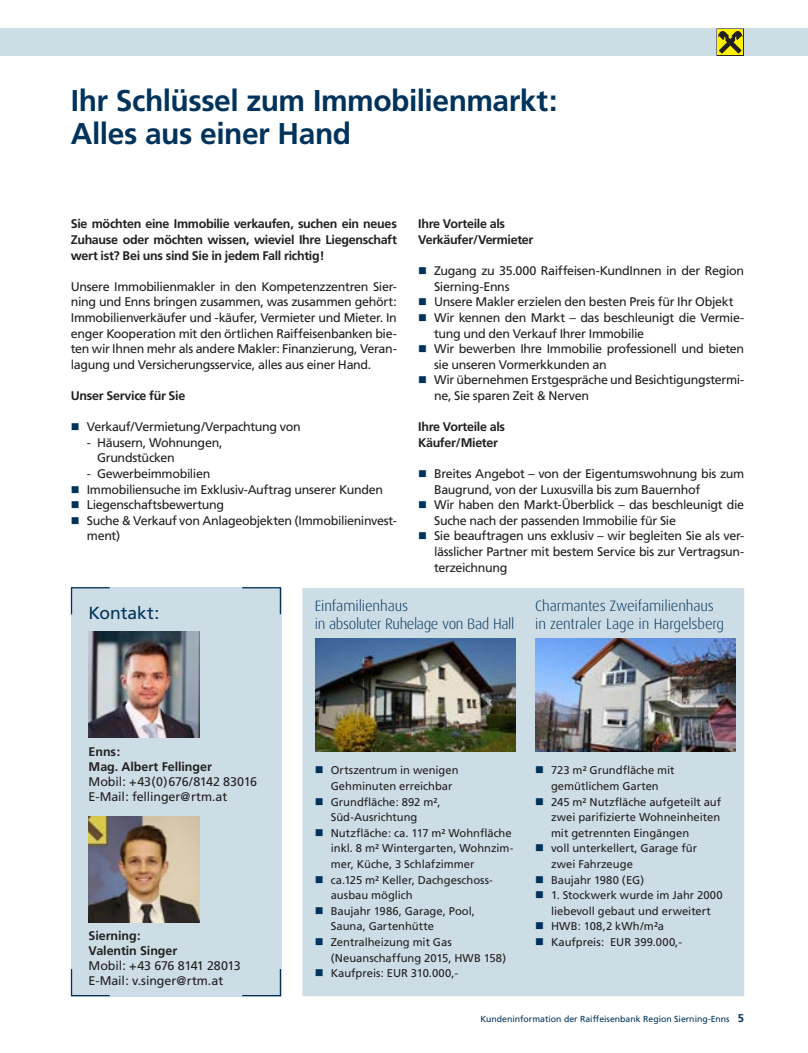
<style>
.page{position:relative;width:808px;height:1053px;background:#fff}
.page>*{position:absolute;margin:0;border:0;box-sizing:border-box;transform-origin:0 0}
.t1{font:700 30px/32.5px "Frutiger";letter-spacing:-.015em;color:#00335c}
.t2{font:17.5px "Frutiger";letter-spacing:-.005em;color:#00335c}
.t3{font:300 15px/18px "Dax Pro";letter-spacing:-.01em;color:#00335c}
.t4{font:12.5px/15.6px "Frutiger";letter-spacing:-.025em;color:#231f20}
.t5{font:700 12.5px/15.6px "Frutiger";letter-spacing:-.025em;color:#231f20}
.t6{font:700 12.5px/15px "Frutiger";letter-spacing:-.005em;color:#231f20}
.t7{font:11.25px/15.6px "Frutiger";letter-spacing:-.005em;color:#231f20}
.t8{font:8.75px "Frutiger";color:#00335c}
.s1{font-weight:700;font-size:11.25px}
</style>
<div class="page">
<div style="left:302px;top:588px;width:442px;height:408px;background:#cddde6"></div>
<div style="left:0;top:28px;width:808px;height:28px;background:#cddde6"></div>
<svg style="left:716px;top:28px;width:28px;height:28px"></svg>
<div style="left:717px;top:29px;width:26px;height:26px;background:#fff101"></div>
<svg style="left:718px;top:31px;width:24px;height:23px"></svg>
<div style="left:71px;top:587px;width:210px;height:409px;background:#cddde6"></div>
<img style="left:89px;top:631px;width:111px;height:106px">
<svg style="left:70px;top:587px;width:40px;height:28px"></svg>
<svg style="left:242px;top:587px;width:40px;height:28px"></svg>
<svg style="left:70px;top:969px;width:40px;height:27px"></svg>
<svg style="left:242px;top:967px;width:40px;height:29px"></svg>
<img style="left:89px;top:816px;width:111px;height:105px">
<img style="left:316px;top:638px;width:199px;height:113px">
<img style="left:536px;top:638px;width:199px;height:113px">
<svg style="left:316px;top:766px;width:7px;height:7px"></svg>
<svg style="left:316px;top:797px;width:7px;height:7px"></svg>
<svg style="left:316px;top:828px;width:7px;height:7px"></svg>
<svg style="left:316px;top:875px;width:7px;height:7px"></svg>
<svg style="left:316px;top:906px;width:7px;height:7px"></svg>
<svg style="left:316px;top:938px;width:7px;height:6px"></svg>
<svg style="left:316px;top:969px;width:7px;height:7px"></svg>
<svg style="left:536px;top:766px;width:7px;height:7px"></svg>
<svg style="left:536px;top:797px;width:7px;height:7px"></svg>
<svg style="left:536px;top:844px;width:7px;height:7px"></svg>
<svg style="left:536px;top:875px;width:7px;height:7px"></svg>
<svg style="left:536px;top:891px;width:7px;height:7px"></svg>
<svg style="left:536px;top:922px;width:7px;height:7px"></svg>
<svg style="left:536px;top:938px;width:7px;height:6px"></svg>
<h1 class="t1" style="left:71px;top:85px;width:488px">Ihr Schlüssel zum Immobilienmarkt:<br>Alles aus einer Hand</h1>
<p class="t5" style="left:71px;top:216px;width:327px;text-align:justify">Sie möchten eine Immobilie verkaufen, suchen ein neues Zuhause oder möchten wissen, wieviel Ihre Liegenschaft wert ist? Bei uns sind Sie in jedem Fall richtig!</p>
<p class="t4" style="left:71px;top:278px;width:327px;text-align:justify">Unsere Immobilienmakler in den Kompetenzzentren Sier&shy;ning und Enns bringen zusammen, was zusammen gehört:<br>Immobilienverkäufer und -käufer, Vermieter und Mieter. In enger Kooperation mit den örtlichen Raiffeisenbanken bie&shy;ten wir Ihnen mehr als andere Makler: Finanzierung, Veran&shy;lagung und Versicherungsservice, alles aus einer Hand.</p>
<p class="t5" style="left:71px;top:388px;width:116px">Unser Service für Sie</p>
<p class="t4" style="left:87px;top:419px;width:215px">Verkauf/Vermietung/Verpachtung von</p>
<p class="t4" style="left:97px;top:434px;width:127px;text-indent:-10px">- Häusern, Wohnungen,<br>Grundstücken</p>
<p class="t4" style="left:87px;top:466px;width:312px">- Gewerbeimmobilien<br>Immobiliensuche im Exklusiv-Auftrag unserer Kunden<br>Liegenschaftsbewertung<br>Suche &amp; Verkauf von Anlageobjekten (Immobilieninvest&shy;ment)</p>
<p class="t5" style="left:418px;top:216px;width:117px">Ihre Vorteile als<br>Verkäufer/Vermieter</p>
<p class="t4" style="left:434px;top:263px;width:312px">Zugang zu 35.000 Raiffeisen-KundInnen in der Region Sierning-Enns<br>Unsere Makler erzielen den besten Preis für Ihr Objekt Wir kennen den Markt – das beschleunigt die Vermie&shy;tung und den Verkauf Ihrer Immobilie<br>Wir bewerben Ihre Immobilie professionell und bieten sie unseren Vormerkkunden an<br>Wir übernehmen Erstgespräche und Besichtigungstermi&shy;ne, Sie sparen Zeit &amp; Nerven</p>
<p class="t5" style="left:418px;top:419px;width:88px">Ihre Vorteile als<br>Käufer/Mieter</p>
<p class="t4" style="left:434px;top:466px;width:312px">Breites Angebot – von der Eigentumswohnung bis zum Baugrund, von der Luxusvilla bis zum Bauernhof<br>Wir haben den Markt-Überblick – das beschleunigt die Suche nach der passenden Immobilie für Sie<br>Sie beauftragen uns exklusiv – wir begleiten Sie als ver&shy;lässlicher Partner mit bestem Service bis zur Vertragsun&shy;terzeichnung</p>
<h2 class="t2" style="left:89px;top:602px;width:72px">Kontakt:</h2>
<p class="t6" style="left:89px;top:744px;width:125px">Enns:<br>Mag. Albert Fellinger</p>
<p class="t4" style="left:89px;top:774px;width:170px;line-height:15px">Mobil: +43(0)676/8142 83016<br>E-Mail: fellinger@rtm.at</p>
<p class="t6" style="left:89px;top:928px;width:90px">Sierning:<br>Valentin Singer</p>
<p class="t4" style="left:89px;top:958px;width:154px;line-height:15px">Mobil: +43 676 8141 28013<br>E-Mail: v.singer@rtm.at</p>
<p class="t3" style="left:315px;top:597px;width:201px">Einfamilienhaus<br>in absoluter Ruhelage von Bad Hall</p>
<p class="t3" style="left:535px;top:597px;width:191px">Charmantes Zweifamilienhaus in zentraler Lage in Hargelsberg</p>
<p class="t7" style="left:331px;top:762px;width:184px">Ortszentrum in wenigen<br>Gehminuten erreichbar<br>Grundfläche: 892 m²,<br>Süd-Ausrichtung<br>Nutzfläche: ca. 117 m² Wohnfläche inkl. 8 m² Wintergarten, Wohnzim&shy;mer, Küche, 3 Schlafzimmer<br>ca.125 m² Keller, Dachgeschoss&shy;ausbau möglich<br>Baujahr 1986, Garage, Pool,<br>Sauna, Gartenhütte<br>Zentralheizung mit Gas (Neuanschaffung 2015, HWB 158)<br>Kaufpreis: EUR 310.000,-</p>
<p class="t7" style="left:551px;top:762px;width:172px">723 m² Grundfläche mit gemütlichem Garten<br>245 m² Nutzfläche aufgeteilt auf zwei parifizierte Wohneinheiten mit getrennten Eingängen<br>voll unterkellert, Garage für zwei Fahrzeuge<br>Baujahr 1980 (EG)</p>
<p class="t7" style="left:551px;top:887px;width:173px">1. Stockwerk wurde im Jahr 2000 liebevoll gebaut und erweitert<br>HWB: 108,2 kWh/m²a<br>Kaufpreis: EUR 399.000,-</p>
<p class="t8" style="left:480px;top:1014px;width:265px">Kundeninformation der Raiffeisenbank Region Sierning-Enns <span class="s1">5</span></p>
</div>
